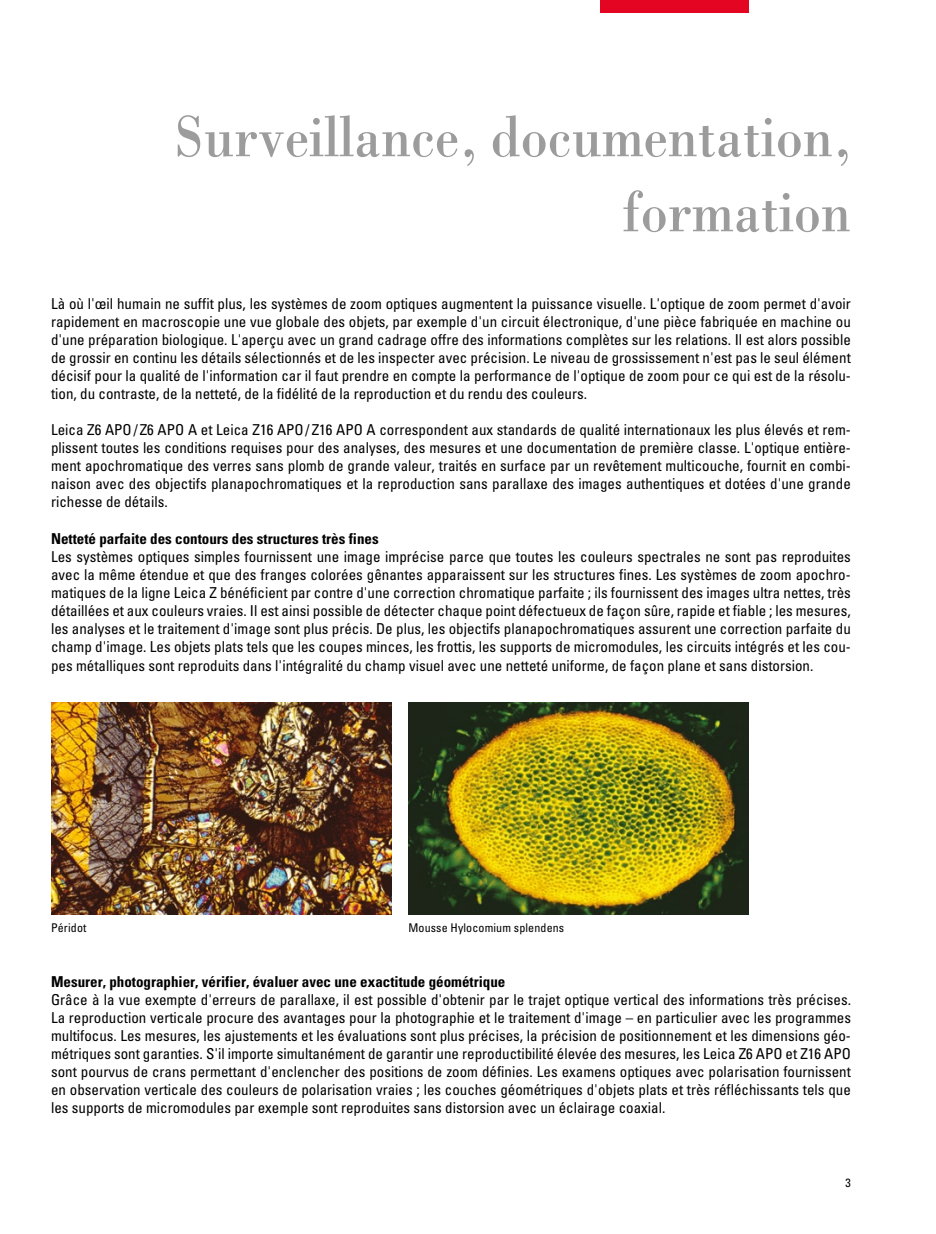
<style>
.page{position:relative;width:936px;height:1234px;background:#fff}
.page>*{position:absolute;margin:0;border:0;box-sizing:border-box;transform-origin:0 0}
.t1{font:60px/75px "Leicana";color:#9d9c9c;text-align:right}
.t2{font:condensed 15px/18px "Univers LT Std";color:#000;text-align:justify}
.t3{font:700 condensed 15px "Univers LT Std";color:#000}
.t4{font:condensed 12px "Univers LT Std";letter-spacing:.01em;color:#000}
</style>
<div class="page">
<img style="left:408px;top:702px;width:340px;height:212px">
<img style="left:51px;top:702px;width:340px;height:212px">
<div style="left:600px;top:0;width:148px;height:13px;background:#e40522"></div>
<h1 class="t1" style="left:174px;top:97px;width:678px">Surveillance, documentation, formation</h1>
<p class="t2" style="left:51px;top:294px;width:801px">Là où l'œil humain ne suffit plus, les systèmes de zoom optiques augmentent la puissance visuelle. L'optique de zoom permet d'avoir rapidement en macroscopie une vue globale des objets, par exemple d'un circuit électronique, d'une pièce fabriquée en machine ou d'une préparation biologique. L'aperçu avec un grand cadrage offre des informations complètes sur les relations. Il est alors possible de grossir en continu les détails sélectionnés et de les inspecter avec précision. Le niveau de grossissement n'est pas le seul élément décisif pour la qualité de l'information car il faut prendre en compte la performance de l'optique de zoom pour ce qui est de la résolu&shy;tion, du contraste, de la netteté, de la fidélité de la reproduction et du rendu des couleurs.</p>
<p class="t2" style="left:51px;top:420px;width:801px">Leica Z6 APO/Z6 APO A et Leica Z16 APO/Z16 APO A correspondent aux standards de qualité internationaux les plus élevés et rem&shy;plissent toutes les conditions requises pour des analyses, des mesures et une documentation de première classe. L'optique entière&shy;ment apochromatique des verres sans plomb de grande valeur, traités en surface par un revêtement multicouche, fournit en combi&shy;naison avec des objectifs planapochromatiques et la reproduction sans parallaxe des images authentiques et dotées d'une grande richesse de détails.</p>
<p class="t3" style="left:51px;top:529px;width:329px">Netteté parfaite des contours des structures très fines</p>
<p class="t2" style="left:51px;top:547px;width:801px">Les systèmes optiques simples fournissent une image imprécise parce que toutes les couleurs spectrales ne sont pas reproduites avec la même étendue et que des franges colorées gênantes apparaissent sur les structures fines. Les systèmes de zoom apochro&shy;matiques de la ligne Leica Z bénéficient par contre d'une correction chromatique parfaite ; ils fournissent des images ultra nettes, très détaillées et aux couleurs vraies. Il est ainsi possible de détecter chaque point défectueux de façon sûre, rapide et fiable ; les mesures, les analyses et le traitement d'image sont plus précis. De plus, les objectifs planapochromatiques assurent une correction parfaite du champ d'image. Les objets plats tels que les coupes minces, les frottis, les supports de micromodules, les circuits intégrés et les cou&shy;pes métalliques sont reproduits dans l'intégralité du champ visuel avec une netteté uniforme, de façon plane et sans distorsion.</p>
<p class="t4" style="left:51px;top:919px;width:37px">Péridot</p>
<p class="t4" style="left:408px;top:919px;width:157px">Mousse Hylocomium splendens</p>
<p class="t3" style="left:51px;top:972px;width:456px">Mesurer, photographier, vérifier, évaluer avec une exactitude géométrique</p>
<p class="t2" style="left:51px;top:990px;width:801px">Grâce à la vue exempte d'erreurs de parallaxe, il est possible d'obtenir par le trajet optique vertical des informations très précises.<br>La reproduction verticale procure des avantages pour la photographie et le traitement d'image – en particulier avec les programmes multifocus. Les mesures, les ajustements et les évaluations sont plus précises, la précision de positionnement et les dimensions géo&shy;métriques sont garanties. S'il importe simultanément de garantir une reproductibilité élevée des mesures, les Leica Z6 APO et Z16 APO sont pourvus de crans permettant d'enclencher des positions de zoom définies. Les examens optiques avec polarisation fournissent en observation verticale des couleurs de polarisation vraies ; les couches géométriques d'objets plats et très réfléchissants tels que les supports de micromodules par exemple sont reproduites sans distorsion avec un éclairage coaxial.</p>
<p class="t4" style="left:845px;top:1175px;width:7px">3</p>
</div>
